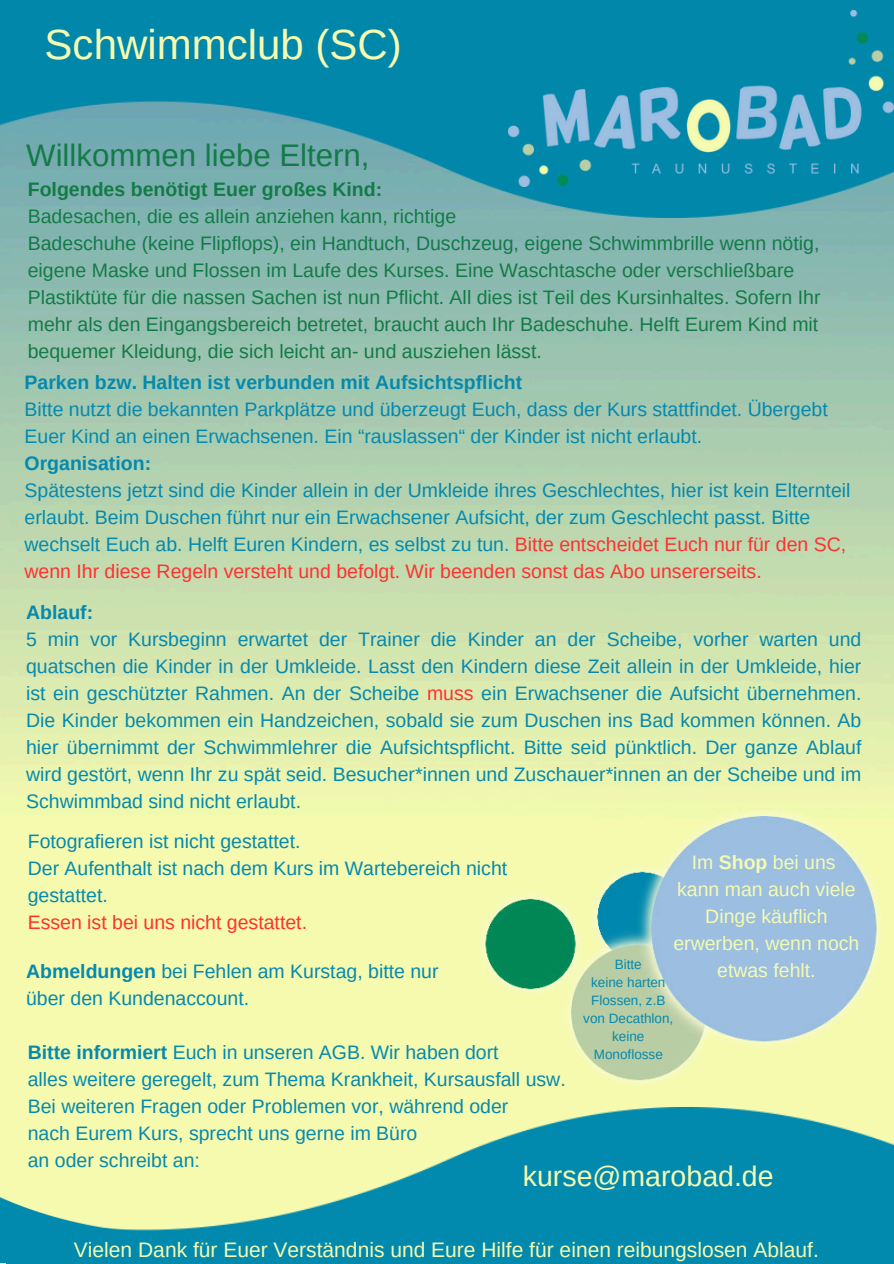
<style>
.page{position:relative;width:894px;height:1264px;background:#fff}
.page>*{position:absolute;margin:0;border:0;box-sizing:border-box;transform-origin:0 0}
.t1{font:42px "Arimo";color:#f5fbb1}
.t2{font:31.2px "Arimo";color:#127b47}
.t3{font:28.5px "Arimo";color:#f5fbb1}
.t4{font:21px "Arimo";color:#f5fbb1}
.t5{font:19.5px/27px "Arimo";color:#0589ae}
.t6{font:19.5px/27px "Arimo";color:#127b47}
.t7{font:19.5px/27px "Arimo";color:#f5fbb1;text-align:center}
.t8{font:13.5px/18px "Arimo";color:#0589ae;text-align:center}
.s1{font-weight:700}
.s2{color:#ff3131}
</style>
<div class="page">
<img style="left:0;top:0;width:893px;height:1263px">
<img style="left:7px;top:1107px;width:886px;height:156px">
<img style="left:0;top:1px;width:893px;height:216px">
<img style="left:508px;top:11px;width:385px;height:175px">
<img style="left:0;top:1128px;width:892px;height:134px">
<p class="t1" style="left:45px;top:21px;width:358px">Schwimmclub (SC)</p>
<h3 class="t2" style="left:26px;top:138px;width:345px">Willkommen liebe Eltern,</h3>
<h3 class="t6" style="left:28px;top:176px;width:794px"><span class="s1">Folgendes benötigt Euer großes Kind:<br></span>Badesachen, die es allein anziehen kann, richtige<br>Badeschuhe (keine Flipflops), ein Handtuch, Duschzeug, eigene Schwimmbrille wenn nötig, eigene Maske und Flossen im Laufe des Kurses. Eine Waschtasche oder verschließbare Plastiktüte für die nassen Sachen ist nun Pflicht. All dies ist Teil des Kursinhaltes. Sofern Ihr mehr als den Eingangsbereich betretet, braucht auch Ihr Badeschuhe. Helft Eurem Kind mit bequemer Kleidung, die sich leicht an- und ausziehen lässt.</h3>
<h3 class="t5" style="left:25px;top:369px;width:827px"><span class="s1">Parken bzw. Halten ist verbunden mit Aufsichtspflicht<br></span>Bitte nutzt die bekannten Parkplätze und überzeugt Euch, dass der Kurs stattfindet. Übergebt Euer Kind an einen Erwachsenen. Ein “rauslassen“ der Kinder ist nicht erlaubt.<br><span class="s1">Organisation:<br></span>Spätestens jetzt sind die Kinder allein in der Umkleide ihres Geschlechtes, hier ist kein Elternteil erlaubt. Beim Duschen führt nur ein Erwachsener Aufsicht, der zum Geschlecht passt. Bitte wechselt Euch ab. Helft Euren Kindern, es selbst zu tun. <span class="s2">Bitte entscheidet Euch nur für den SC, wenn Ihr diese Regeln versteht und befolgt. Wir beenden sonst das Abo unsererseits.</span></h3>
<h2 class="t5" style="left:26px;top:598px;width:836px"><span class="s1">Ablauf:<br></span>5 min vor Kursbeginn erwartet der Trainer die Kinder an der Scheibe, vorher warten und quatschen die Kinder in der Umkleide. Lasst den Kindern diese Zeit allein in der Umkleide, hier ist ein geschützter Rahmen. An der Scheibe <span class="s2">muss</span> ein Erwachsener die Aufsicht übernehmen.<br>Die Kinder bekommen ein Handzeichen, sobald sie zum Duschen ins Bad kommen können. Ab hier übernimmt der Schwimmlehrer die Aufsichtspflicht. Bitte seid pünktlich. Der ganze Ablauf wird gestört, wenn Ihr zu spät seid. Besucher*innen und Zuschauer*innen an der Scheibe und im Schwimmbad sind nicht erlaubt.</h2>
<p class="t5" style="left:28px;top:827px;width:481px">Fotografieren ist nicht gestattet.<br>Der Aufenthalt ist nach dem Kurs im Wartebereich nicht gestattet.<br><span class="s2">Essen ist bei uns nicht gestattet.</span></p>
<p class="t5" style="left:26px;top:957px;width:414px"><span class="s1">Abmeldungen</span> bei Fehlen am Kurstag, bitte nur über den Kundenaccount.</p>
<h3 class="t7" style="left:673px;top:849px;width:187px">Im <span class="s1">Shop</span> bei uns kann man auch viele<br>Dinge käuflich erwerben, wenn noch etwas fehlt.</h3>
<p class="t8" style="left:614px;top:955px;width:28px">Bitte</p>
<p class="t8" style="left:583px;top:973px;width:92px">keine harten<br>Flossen, z.B von Decathlon, keine<br>Monoflosse</p>
<h3 class="t5" style="left:28px;top:1039px;width:539px"><span class="s1">Bitte informiert</span> Euch in unseren AGB. Wir haben dort<br>alles weitere geregelt, zum Thema Krankheit, Kursausfall usw.<br>Bei weiteren Fragen oder Problemen vor, während oder<br>nach Eurem Kurs, sprecht uns gerne im Büro<br>an oder schreibt an:</h3>
<h3 class="t3" style="left:522px;top:1159px;width:252px">kurse@marobad.de</h3>
<h3 class="t4" style="left:74px;top:1237px;width:746px">Vielen Dank für Euer Verständnis und Eure Hilfe für einen reibungslosen Ablauf.</h3>
</div>
